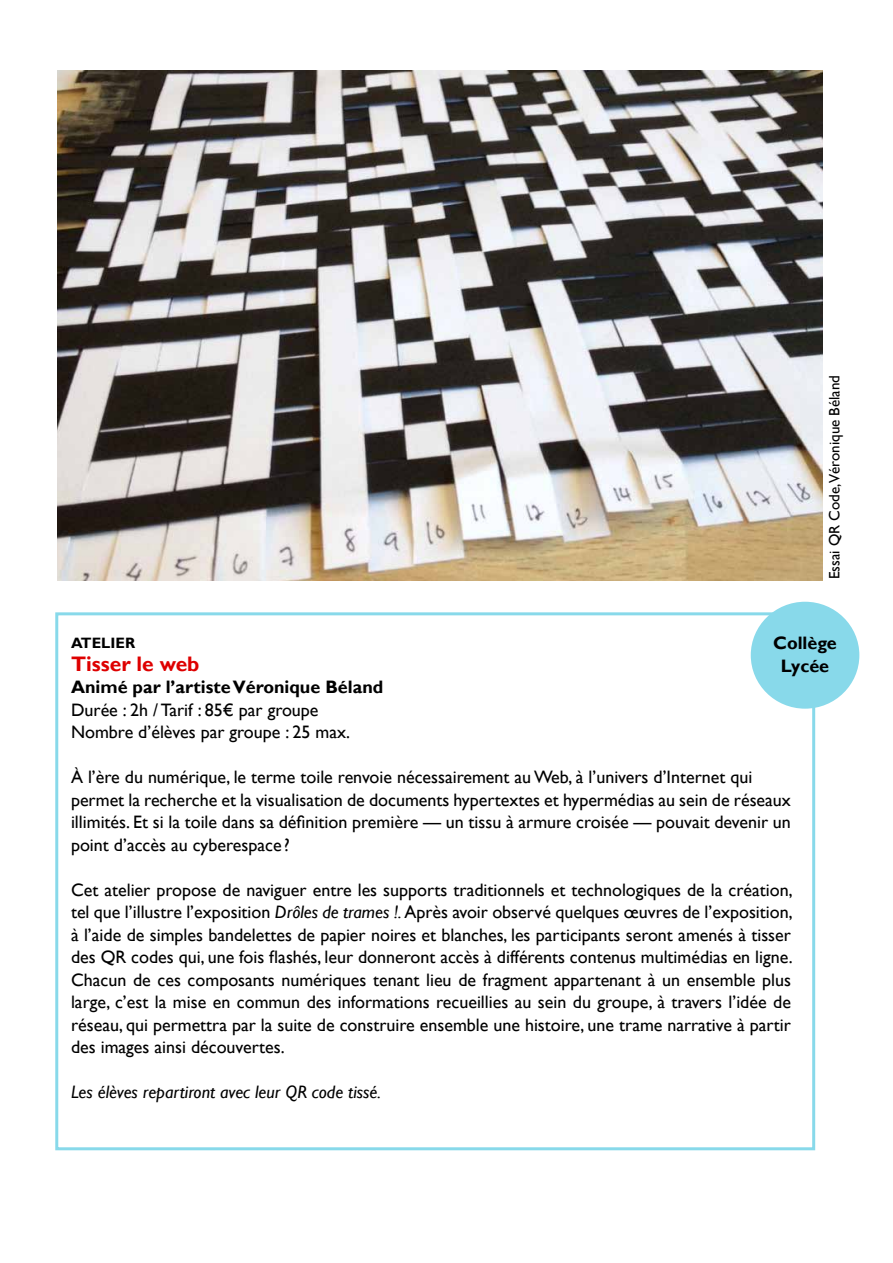
<style>
.page{position:relative;width:893px;height:1263px;background:#fff}
.page>*{position:absolute;margin:0;border:0;box-sizing:border-box;transform-origin:0 0}
.t1{font:700 21px "Gill Sans";color:#de0000}
.t2{font:18px/22.5px "Gill Sans";color:#000}
.t3{font:700 18px/22.5px "Gill Sans";color:#000;text-align:center}
.t4{font:italic 18px "Gill Sans";color:#000}
.t5{font:15px "Gill Sans";color:#000}
.t6{font:700 15px "Gill Sans";color:#000}
.s1{font-style:italic}
</style>
<div class="page">
<div style="left:55px;top:612px;width:760px;height:538px;border:3px solid #88d9ea"></div>
<div style="left:751px;top:602px;width:108px;height:107px;background:#88d9ea;border-radius:50%"></div>
<img style="left:57px;top:70px;width:766px;height:510px">
<p class="t5" style="left:826px;top:579px;width:205px;rotate:-90deg">Essai QR Code,Véronique Béland</p>
<p class="t3" style="left:773px;top:632px;width:65px">Collège<br>Lycée</p>
<p class="t6" style="left:71px;top:634px;width:66px">ATELIER</p>
<p class="t1" style="left:71px;top:651px;width:130px">Tisser le web</p>
<p class="t3" style="left:71px;top:676px;width:314px">Animé par l’artiste Véronique Béland</p>
<p class="t2" style="left:71px;top:699px;width:281px">Durée : 2h / Tarif : 85€ par groupe<br>Nombre d’élèves par groupe : 25 max.</p>
<p class="t2" style="left:71px;top:766px;width:721px">À l’ère du numérique, le terme toile renvoie nécessairement au Web, à l’univers d’Internet qui permet la recherche et la visualisation de documents hypertextes et hypermédias au sein de réseaux illimités. Et si la toile dans sa définition première — un tissu à armure croisée — pouvait devenir un point d’accès au cyberespace ?</p>
<p class="t2" style="left:71px;top:879px;width:723px;text-align:justify">Cet atelier propose de naviguer entre les supports traditionnels et technologiques de la création, tel que l’illustre l’exposition <span class="s1">Drôles de trames !.</span> Après avoir observé quelques œuvres de l’exposition, à l’aide de simples bandelettes de papier noires et blanches, les participants seront amenés à tisser des QR codes qui, une fois flashés, leur donneront accès à différents contenus multimédias en ligne.<br>Chacun de ces composants numériques tenant lieu de fragment appartenant à un ensemble plus large, c’est la mise en commun des informations recueillies au sein du groupe, à travers l’idée de réseau, qui permettra par la suite de construire ensemble une histoire, une trame narrative à partir des images ainsi découvertes.</p>
<p class="t4" style="left:71px;top:1082px;width:311px">Les élèves repartiront avec leur QR code tissé.</p>
</div>
